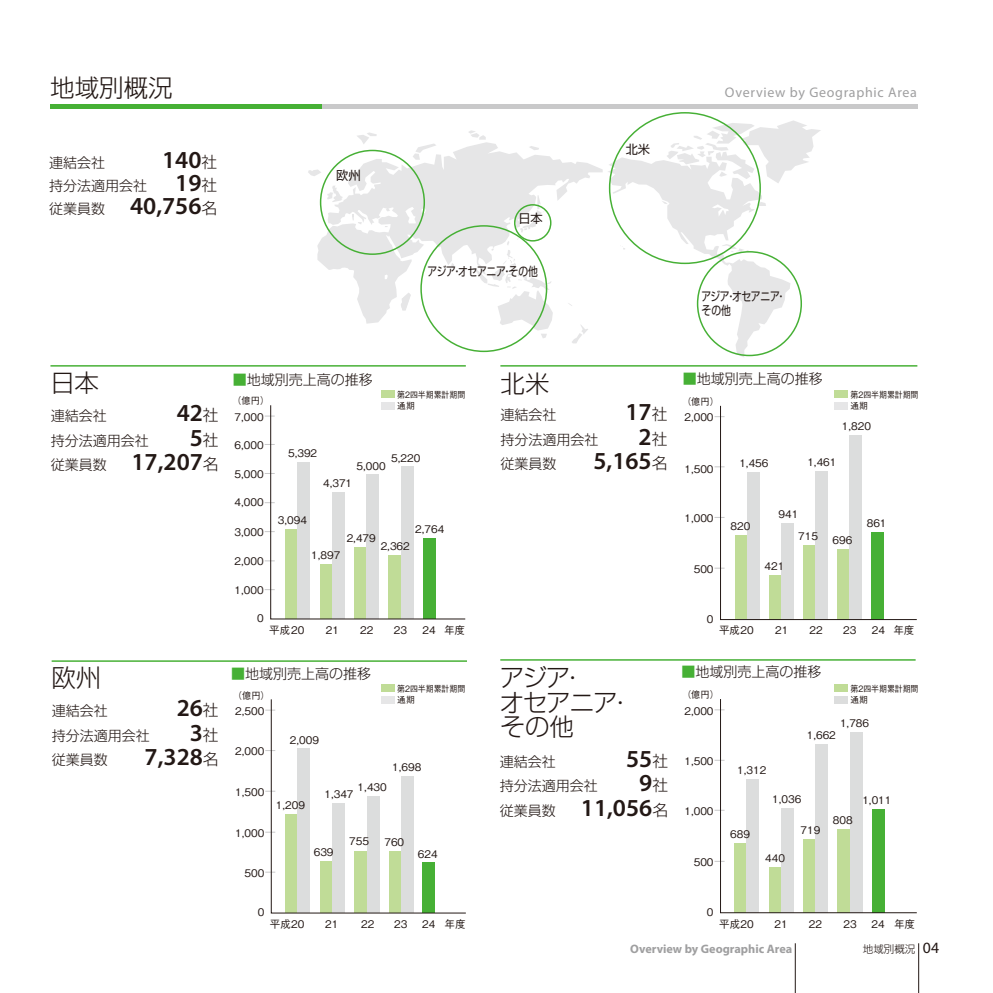
<style>
.page{position:relative;width:993px;height:993px;background:#fff}
.page>*{position:absolute;margin:0;border:0;box-sizing:border-box;transform-origin:0 0}
.t1{font:600 24.5px/24.5px "Myriad Pro";color:#231815;text-align:right}
.t2{font:300 24.5px/24.5px "Shin Go Pro";letter-spacing:-.045em;color:#231815}
.t3{font:300 24.5px "Shin Go Pro";color:#231815}
.t4{font:300 14px/24.5px "Shin Go Pro";color:#231815}
.t5{font:14px "Myriad Pro";letter-spacing:.05em;color:#9f9fa0}
.t6{font:12.25px/14px "Shin Go Pro";letter-spacing:-.03em;color:#231815;scale:.8 1}
.t7{font:700 12.25px "Myriad Pro";color:#9f9fa0}
.t8{font:12.25px "Shin Go Pro";letter-spacing:-.03em;color:#231815}
.t9{font:500 10.5px "Gothic BBB Pro";color:#231815}
.t10{font:300 10.5px "Shin Go Pro";color:#231815}
.t11{font:500 9.28px "Gothic BBB Pro";color:#231815}
.t12{font:500 8.75px/11.4px "Gothic BBB Pro";color:#231815;scale:.9 1}
.s1{font-family:"Shin Go Pro";font-weight:300;font-size:15.75px}
.s2{color:#46b035}
.s3{font-family:"Myriad Pro";font-weight:400;font-size:15.75px}
</style>
<div class="page">
<div style="left:227px;top:104px;width:690px;height:5px;background:#c9c9ca"></div>
<div style="left:50px;top:104px;width:272px;height:5px;background:#46b035"></div>
<svg style="left:308px;top:170px;width:9px;height:6px"></svg>
<svg style="left:469px;top:130px;width:17px;height:10px"></svg>
<svg style="left:357px;top:132px;width:20px;height:10px"></svg>
<svg style="left:501px;top:324px;width:49px;height:14px"></svg>
<svg style="left:572px;top:325px;width:16px;height:18px"></svg>
<svg style="left:608px;top:120px;width:213px;height:237px"></svg>
<svg style="left:317px;top:142px;width:286px;height:182px"></svg>
<div style="left:514px;top:204px;width:37px;height:38px;border:1px solid #46b035;border-radius:50%"></div>
<hr style="left:918px;top:943px;width:1px;height:50px;background:#231815">
<hr style="left:795px;top:943px;width:1px;height:50px;background:#231815">
<hr style="left:50px;top:365px;width:416px;height:2px;background:#46b035">
<hr style="left:52px;top:660px;width:415px;height:2px;background:#46b035">
<hr style="left:500px;top:365px;width:417px;height:2px;background:#46b035">
<hr style="left:500px;top:659px;width:416px;height:2px;background:#46b035">
<div style="left:834px;top:390px;width:14px;height:8px;background:#c0dc97"></div>
<div style="left:834px;top:402px;width:14px;height:7px;background:#e6e6e7"></div>
<div style="left:381px;top:390px;width:14px;height:8px;background:#c0dc97"></div>
<div style="left:381px;top:402px;width:14px;height:7px;background:#e6e6e7"></div>
<div style="left:834px;top:684px;width:14px;height:8px;background:#c0dc97"></div>
<div style="left:834px;top:696px;width:14px;height:7px;background:#dcdddd"></div>
<div style="left:381px;top:684px;width:14px;height:8px;background:#c0dc97"></div>
<div style="left:381px;top:696px;width:14px;height:7px;background:#e6e6e7"></div>
<svg style="left:270px;top:699px;width:196px;height:215px"></svg>
<svg style="left:270px;top:405px;width:196px;height:215px"></svg>
<svg style="left:719px;top:405px;width:198px;height:215px"></svg>
<svg style="left:719px;top:699px;width:198px;height:215px"></svg>
<h1 class="t3" style="left:50px;top:68px;width:124px">地域別概況</h1>
<h2 class="t5" style="left:725px;top:83px;width:194px">Overview by Geographic Area</h2>
<h1 class="t1" style="left:130px;top:148px;width:89px;line-height:22.8px">140<span class="s1">社<br></span>19<span class="s1">社<br></span>40,756<span class="s1">名</span></h1>
<h2 class="t4" style="left:49px;top:150px;width:99px;line-height:22.8px">連結会社<br>持分法適用会社従業員数</h2>
<p class="t8" style="left:336px;top:165px;width:26px">欧州</p>
<p class="t8" style="left:519px;top:208px;width:26px">日本</p>
<p class="t6" style="left:427px;top:263px;width:140px">アジア・オセアニア・その他</p>
<p class="t8" style="left:626px;top:139px;width:26px">北米</p>
<p class="t6" style="left:701px;top:288px;width:107px">アジア・オセアニア・その他</p>
<h1 class="t3" style="left:51px;top:363px;width:50px">日本</h1>
<h1 class="t1" style="left:132px;top:400px;width:89px">42<span class="s1">社<br></span>5<span class="s1">社<br></span>17,207<span class="s1">名</span></h1>
<h2 class="t4" style="left:51px;top:402px;width:99px">連結会社<br>持分法適用会社従業員数</h2>
<h2 class="t4" style="left:233px;top:366px;width:141px"><span class="s2">■</span>地域別売上高の推移</h2>
<p class="t11" style="left:232px;top:393px;width:39px">（億円）</p>
<p class="t9" style="left:235px;top:408px;width:31px">7,000</p>
<p class="t12" style="left:397px;top:388px;width:77px">第2四半期累計期間通期</p>
<p class="t9" style="left:235px;top:436px;width:31px">6,000</p>
<p class="t9" style="left:235px;top:465px;width:31px">5,000</p>
<p class="t9" style="left:235px;top:494px;width:31px">4,000</p>
<p class="t9" style="left:235px;top:524px;width:31px">3,000</p>
<p class="t9" style="left:235px;top:553px;width:31px">2,000</p>
<p class="t9" style="left:235px;top:582px;width:31px">1,000</p>
<p class="t9" style="left:257px;top:609px;width:8px">0</p>
<p class="t9" style="left:288px;top:445px;width:31px">5,392</p>
<p class="t9" style="left:391px;top:450px;width:31px">5,220</p>
<p class="t9" style="left:357px;top:457px;width:31px">5,000</p>
<p class="t9" style="left:323px;top:475px;width:31px">4,371</p>
<p class="t9" style="left:278px;top:512px;width:31px">3,094</p>
<p class="t9" style="left:415px;top:520px;width:31px">2,764</p>
<p class="t9" style="left:347px;top:529px;width:31px">2,479</p>
<p class="t9" style="left:381px;top:538px;width:31px">2,362</p>
<p class="t9" style="left:311px;top:546px;width:31px">1,897</p>
<h1 class="t3" style="left:500px;top:364px;width:50px">北米</h1>
<h1 class="t1" style="left:593px;top:399px;width:76px">17<span class="s1">社<br></span>2<span class="s1">社<br></span>5,165<span class="s1">名</span></h1>
<h2 class="t4" style="left:501px;top:401px;width:99px">連結会社<br>持分法適用会社従業員数</h2>
<h2 class="t4" style="left:683px;top:365px;width:141px"><span class="s2">■</span>地域別売上高の推移</h2>
<p class="t11" style="left:682px;top:394px;width:39px">（億円）</p>
<p class="t9" style="left:684px;top:409px;width:31px">2,000</p>
<p class="t12" style="left:850px;top:388px;width:77px">第2四半期累計期間通期</p>
<p class="t9" style="left:842px;top:418px;width:31px">1,820</p>
<p class="t9" style="left:684px;top:460px;width:31px">1,500</p>
<p class="t9" style="left:739px;top:454px;width:31px">1,456</p>
<p class="t9" style="left:807px;top:453px;width:31px">1,461</p>
<p class="t9" style="left:684px;top:509px;width:31px">1,000</p>
<p class="t9" style="left:694px;top:560px;width:21px">500</p>
<p class="t9" style="left:707px;top:610px;width:8px">0</p>
<p class="t9" style="left:730px;top:518px;width:21px">820</p>
<p class="t9" style="left:778px;top:506px;width:21px">941</p>
<p class="t9" style="left:765px;top:558px;width:21px">421</p>
<p class="t9" style="left:798px;top:528px;width:21px">715</p>
<p class="t9" style="left:833px;top:531px;width:21px">696</p>
<p class="t9" style="left:867px;top:514px;width:21px">861</p>
<p class="t9" style="left:269px;top:621px;width:37px">平成20</p>
<p class="t9" style="left:326px;top:621px;width:15px">21</p>
<p class="t9" style="left:360px;top:621px;width:15px">22</p>
<p class="t9" style="left:444px;top:621px;width:22px">年度</p>
<p class="t9" style="left:719px;top:621px;width:36px">平成20</p>
<p class="t9" style="left:394px;top:621px;width:15px">23</p>
<p class="t9" style="left:422px;top:621px;width:15px">24</p>
<p class="t9" style="left:775px;top:621px;width:15px">21</p>
<p class="t9" style="left:809px;top:621px;width:15px">22</p>
<p class="t9" style="left:843px;top:621px;width:15px">23</p>
<p class="t9" style="left:872px;top:621px;width:44px">24 年度</p>
<h1 class="t3" style="left:52px;top:658px;width:50px">欧州</h1>
<h1 class="t2" style="left:500px;top:663px;width:134px">アジア・<br>オセアニア・その他</h1>
<h2 class="t4" style="left:231px;top:660px;width:141px"><span class="s2">■</span>地域別売上高の推移</h2>
<p class="t12" style="left:397px;top:682px;width:77px">第2四半期累計期間通期</p>
<p class="t11" style="left:233px;top:687px;width:39px">（億円）</p>
<h1 class="t1" style="left:145px;top:695px;width:76px">26<span class="s1">社<br></span>3<span class="s1">社<br></span>7,328<span class="s1">名</span></h1>
<h2 class="t4" style="left:52px;top:697px;width:99px">連結会社<br>持分法適用会社従業員数</h2>
<p class="t9" style="left:235px;top:702px;width:31px">2,500</p>
<p class="t9" style="left:290px;top:731px;width:31px">2,009</p>
<p class="t9" style="left:235px;top:742px;width:31px">2,000</p>
<h1 class="t1" style="left:581px;top:745px;width:89px">55<span class="s1">社<br></span>9<span class="s1">社<br></span>11,056<span class="s1">名</span></h1>
<h2 class="t4" style="left:500px;top:747px;width:99px">連結会社<br>持分法適用会社従業員数</h2>
<p class="t9" style="left:392px;top:759px;width:31px">1,698</p>
<p class="t9" style="left:358px;top:778px;width:31px">1,430</p>
<p class="t9" style="left:235px;top:783px;width:31px">1,500</p>
<p class="t9" style="left:235px;top:824px;width:31px">1,000</p>
<p class="t9" style="left:324px;top:786px;width:31px">1,347</p>
<p class="t9" style="left:276px;top:797px;width:31px">1,209</p>
<p class="t9" style="left:349px;top:833px;width:21px">755</p>
<p class="t9" style="left:384px;top:833px;width:21px">760</p>
<p class="t9" style="left:244px;top:864px;width:21px">500</p>
<p class="t9" style="left:258px;top:903px;width:8px">0</p>
<p class="t9" style="left:314px;top:844px;width:21px">639</p>
<p class="t9" style="left:418px;top:845px;width:21px">624</p>
<p class="t9" style="left:270px;top:915px;width:36px">平成20</p>
<p class="t9" style="left:325px;top:915px;width:15px">21</p>
<p class="t9" style="left:445px;top:915px;width:22px">年度</p>
<p class="t9" style="left:361px;top:915px;width:15px">22</p>
<p class="t9" style="left:394px;top:915px;width:15px">23</p>
<p class="t9" style="left:422px;top:915px;width:15px">24</p>
<h2 class="t4" style="left:682px;top:658px;width:141px"><span class="s2">■</span>地域別売上高の推移</h2>
<p class="t11" style="left:682px;top:687px;width:39px">（億円）</p>
<p class="t9" style="left:684px;top:702px;width:31px">2,000</p>
<p class="t12" style="left:850px;top:682px;width:77px">第2四半期累計期間通期</p>
<p class="t9" style="left:840px;top:714px;width:31px">1,786</p>
<p class="t9" style="left:684px;top:752px;width:31px">1,500</p>
<p class="t9" style="left:684px;top:802px;width:31px">1,000</p>
<p class="t9" style="left:694px;top:853px;width:21px">500</p>
<p class="t9" style="left:707px;top:903px;width:8px">0</p>
<p class="t9" style="left:737px;top:761px;width:31px">1,312</p>
<p class="t9" style="left:807px;top:726px;width:31px">1,662</p>
<p class="t9" style="left:730px;top:825px;width:21px">689</p>
<p class="t9" style="left:772px;top:790px;width:31px">1,036</p>
<p class="t9" style="left:765px;top:850px;width:21px">440</p>
<p class="t9" style="left:800px;top:821px;width:21px">719</p>
<p class="t9" style="left:833px;top:812px;width:21px">808</p>
<p class="t9" style="left:862px;top:792px;width:31px">1,011</p>
<p class="t9" style="left:719px;top:915px;width:36px">平成20</p>
<p class="t9" style="left:774px;top:915px;width:15px">21</p>
<p class="t9" style="left:809px;top:915px;width:15px">22</p>
<p class="t9" style="left:843px;top:915px;width:15px">23</p>
<p class="t9" style="left:871px;top:915px;width:45px">24 年度</p>
<p class="t7" style="left:630px;top:941px;width:164px">Overview by Geographic Area</p>
<p class="t10" style="left:863px;top:941px;width:78px">地域別概況 <span class="s3">04</span></p>
</div>
